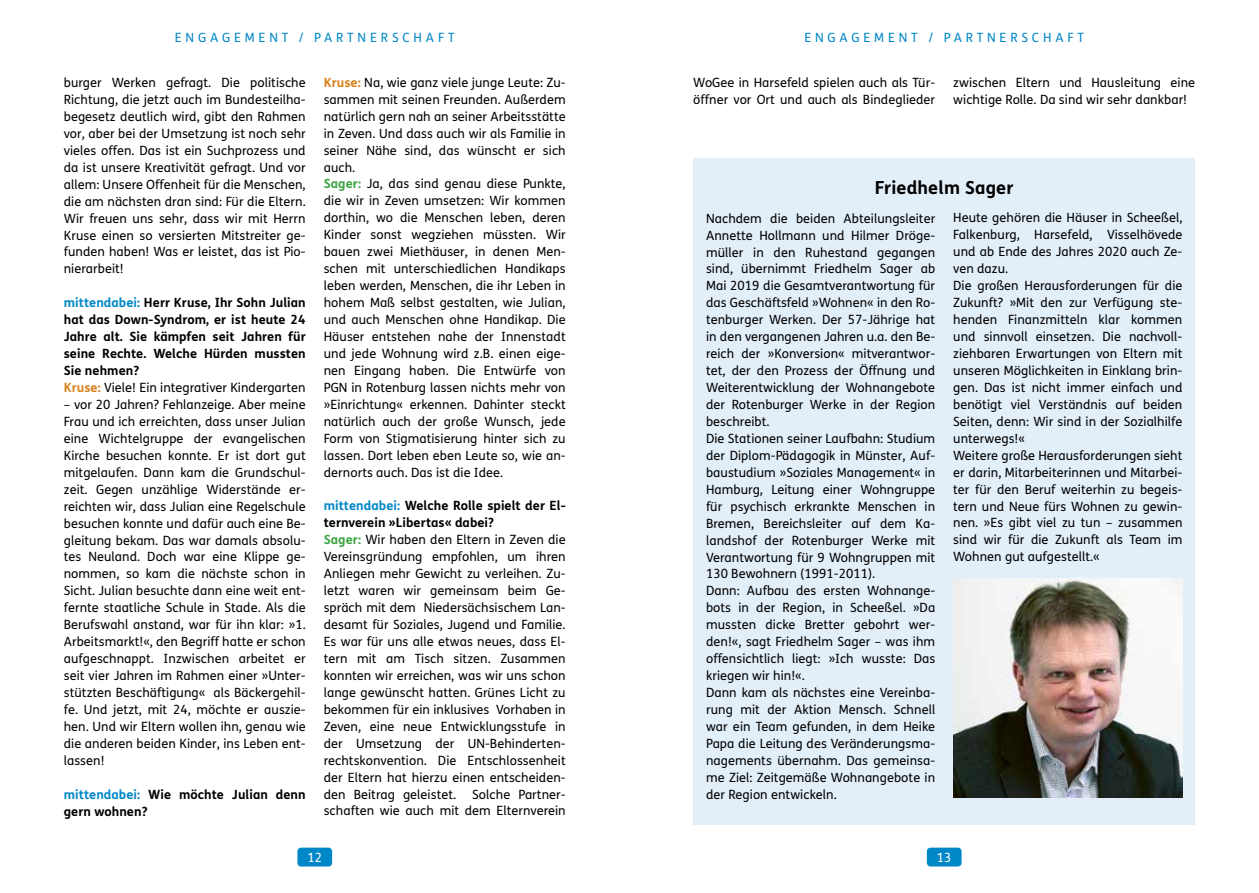
<style>
.page{position:relative;width:1259px;height:893px;background:#fff}
.page>*{position:absolute;margin:0;border:0;box-sizing:border-box;transform-origin:0 0}
.t1{font:700 18px "FS Me";letter-spacing:.01em;color:#000}
.t2{font:12.75px/17px "FS Me";letter-spacing:.005em;color:#000}
.t3{font:700 12.75px/17px "FS Me";letter-spacing:.005em;color:#000}
.t4{font:12.75px "FS Me";letter-spacing:.3em;color:#0087c7}
.t5{font:12.75px "FS Me";color:#fff}
.s1{color:#0087c7}
.s2{color:#d9821d}
.s3{font-weight:400}
.s4{font-weight:700;color:#d9821d}
.s5{font-weight:700;color:#3ca442}
.s6{font-weight:700;color:#0087c7}
.s7{font-weight:700}
</style>
<div class="page">
<div style="left:297px;top:848px;width:35px;height:18px;background:#0087c7;border-radius:4px"></div>
<div style="left:927px;top:848px;width:34px;height:18px;background:#0087c7;border-radius:4px"></div>
<div style="left:693px;top:159px;width:502px;height:666px;background:#e2eef8"></div>
<img style="left:953px;top:579px;width:229px;height:218px">
<p class="t4" style="left:175px;top:30px;width:281px">ENGAGEMENT / PARTNERSCHAFT</p>
<p class="t4" style="left:804px;top:30px;width:281px">ENGAGEMENT / PARTNERSCHAFT</p>
<p class="t2" style="left:64px;top:74px;width:243px;text-align:justify">burger Werken gefragt. Die politische Richtung, die jetzt auch im Bundesteilha&shy;begesetz deutlich wird, gibt den Rahmen vor, aber bei der Umsetzung ist noch sehr vieles offen. Das ist ein Suchprozess und da ist unsere Kreativität gefragt. Und vor allem: Unsere Offenheit für die Menschen, die am nächsten dran sind: Für die Eltern.<br>Wir freuen uns sehr, dass wir mit Herrn Kruse einen so versierten Mitstreiter ge&shy;funden haben! Was er leistet, das ist Pio&shy;nierarbeit!</p>
<p class="t3" style="left:64px;top:294px;width:243px"><span class="s1">mittendabei:</span> Herr Kruse, Ihr Sohn Julian hat das Down-Syndrom, er ist heute 24<br>Jahre alt. Sie kämpfen seit Jahren für seine Rechte. Welche Hürden mussten Sie nehmen?<br><span class="s2">Kruse:</span> <span class="s3">Viele! Ein integrativer Kindergarten</span></p>
<p class="t2" style="left:64px;top:396px;width:243px;text-align:justify">– vor 20 Jahren? Fehlanzeige. Aber meine Frau und ich erreichten, dass unser Julian eine Wichtelgruppe der evangelischen Kirche besuchen konnte. Er ist dort gut mitgelaufen. Dann kam die Grundschul&shy;zeit. Gegen unzählige Widerstände er&shy;reichten wir, dass Julian eine Regelschule besuchen konnte und dafür auch eine Be&shy;gleitung bekam. Das war damals absolu&shy;tes Neuland. Doch war eine Klippe ge&shy;nommen, so kam die nächste schon in Sicht. Julian besuchte dann eine weit ent&shy;fernte staatliche Schule in Stade. Als die Berufswahl anstand, war für ihn klar: »1.<br>Arbeitsmarkt!«, den Begriff hatte er schon aufgeschnappt. Inzwischen arbeitet er seit vier Jahren im Rahmen einer »Unter&shy;stützten Beschäftigung« als Bäckergehil&shy;fe. Und jetzt, mit 24, möchte er auszie&shy;hen. Und wir Eltern wollen ihn, genau wie die anderen beiden Kinder, ins Leben ent&shy;lassen!</p>
<p class="t3" style="left:64px;top:786px;width:243px"><span class="s1">mittendabei:</span> Wie möchte Julian denn gern wohnen?</p>
<p class="t2" style="left:693px;top:74px;width:243px">WoGee in Harsefeld spielen auch als Tür&shy;öffner vor Ort und auch als Bindeglieder</p>
<p class="t2" style="left:953px;top:74px;width:243px">zwischen Eltern und Hausleitung eine wichtige Rolle. Da sind wir sehr dankbar!</p>
<p class="t2" style="left:324px;top:74px;width:243px"><span class="s4">Kruse:</span> Na, wie ganz viele junge Leute: Zu&shy;sammen mit seinen Freunden. Außerdem natürlich gern nah an seiner Arbeitsstätte in Zeven. Und dass auch wir als Familie in seiner Nähe sind, das wünscht er sich auch.<br><span class="s5">Sager:</span> Ja, das sind genau diese Punkte, die wir in Zeven umsetzen: Wir kommen dorthin, wo die Menschen leben, deren Kinder sonst wegziehen müssten. Wir bauen zwei Miethäuser, in denen Men&shy;schen mit unterschiedlichen Handikaps leben werden, Menschen, die ihr Leben in hohem Maß selbst gestalten, wie Julian, und auch Menschen ohne Handikap. Die Häuser entstehen nahe der Innenstadt und jede Wohnung wird z.B. einen eige&shy;nen Eingang haben. Die Entwürfe von PGN in Rotenburg lassen nichts mehr von »Einrichtung« erkennen. Dahinter steckt natürlich auch der große Wunsch, jede Form von Stigmatisierung hinter sich zu lassen. Dort leben eben Leute so, wie an&shy;dernorts auch. Das ist die Idee.</p>
<p class="t2" style="left:324px;top:498px;width:243px"><span class="s6">mittendabei:</span> <span class="s7">Welche Rolle spielt der El&shy;ternverein »Libertas« dabei?<br></span><span class="s5">Sager:</span> Wir haben den Eltern in Zeven die Vereinsgründung empfohlen, um ihren Anliegen mehr Gewicht zu verleihen. Zu&shy;letzt waren wir gemeinsam beim Ge&shy;spräch mit dem Niedersächsischem Lan&shy;desamt für Soziales, Jugend und Familie.<br>Es war für uns alle etwas neues, dass El&shy;tern mit am Tisch sitzen. Zusammen konnten wir erreichen, was wir uns schon lange gewünscht hatten. Grünes Licht zu bekommen für ein inklusives Vorhaben in Zeven, eine neue Entwicklungsstufe in der Umsetzung der UN-Behinderten&shy;rechtskonvention. Die Entschlossenheit der Eltern hat hierzu einen entscheiden&shy;den Beitrag geleistet.</p>
<h1 class="t1" style="left:875px;top:176px;width:140px">Friedhelm Sager</h1>
<p class="t2" style="left:706px;top:210px;width:231px">Nachdem die beiden Abteilungsleiter Annette Hollmann und Hilmer Dröge&shy;müller in den Ruhestand gegangen sind, übernimmt Friedhelm Sager ab Mai 2019 die Gesamtverantwortung für das Geschäftsfeld »Wohnen« in den Ro&shy;tenburger Werken. Der 57-Jährige hat in den vergangenen Jahren u.a. den Be&shy;reich der »Konversion« mitverantwor&shy;tet, der den Prozess der Öffnung und Weiterentwicklung der Wohnangebote der Rotenburger Werke in der Region beschreibt.<br>Die Stationen seiner Laufbahn: Studium der Diplom-Pädagogik in Münster, Auf&shy;baustudium »Soziales Management« in Hamburg, Leitung einer Wohngruppe für psychisch erkrankte Menschen in Bremen, Bereichsleiter auf dem Ka&shy;landshof der Rotenburger Werke mit Verantwortung für 9 Wohngruppen mit 130 Bewohnern (1991-2011).<br>Dann: Aufbau des ersten Wohnange&shy;bots in der Region, in Scheeßel. »Da mussten dicke Bretter gebohrt wer&shy;den!«, sagt Friedhelm Sager – was ihm offensichtlich liegt: »Ich wusste: Das kriegen wir hin!«.<br>Dann kam als nächstes eine Vereinba&shy;rung mit der Aktion Mensch. Schnell war ein Team gefunden, in dem Heike Papa die Leitung des Veränderungsma&shy;nagements übernahm. Das gemeinsa&shy;me Ziel: Zeitgemäße Wohnangebote in der Region entwickeln.</p>
<p class="t2" style="left:953px;top:210px;width:231px">Heute gehören die Häuser in Scheeßel, Falkenburg, Harsefeld, Visselhövede und ab Ende des Jahres 2020 auch Ze&shy;ven dazu.<br>Die großen Herausforderungen für die Zukunft? »Mit den zur Verfügung ste&shy;henden Finanzmitteln klar kommen und sinnvoll einsetzen. Die nachvoll&shy;ziehbaren Erwartungen von Eltern mit unseren Möglichkeiten in Einklang brin&shy;gen. Das ist nicht immer einfach und benötigt viel Verständnis auf beiden Seiten, denn: Wir sind in der Sozialhilfe unterwegs!«<br>Weitere große Herausforderungen sieht er darin, Mitarbeiterinnen und Mitarbei&shy;ter für den Beruf weiterhin zu begeis&shy;tern und Neue fürs Wohnen zu gewin&shy;nen. »Es gibt viel zu tun – zusammen sind wir für die Zukunft als Team im Wohnen gut aufgestellt.«</p>
<p class="t2" style="left:324px;top:786px;width:243px;text-align:right">Solche Partner-<br>schaften wie auch mit dem Elternverein</p>
<p class="t5" style="left:307px;top:850px;width:16px">12</p>
<p class="t5" style="left:937px;top:850px;width:16px">13</p>
</div>
